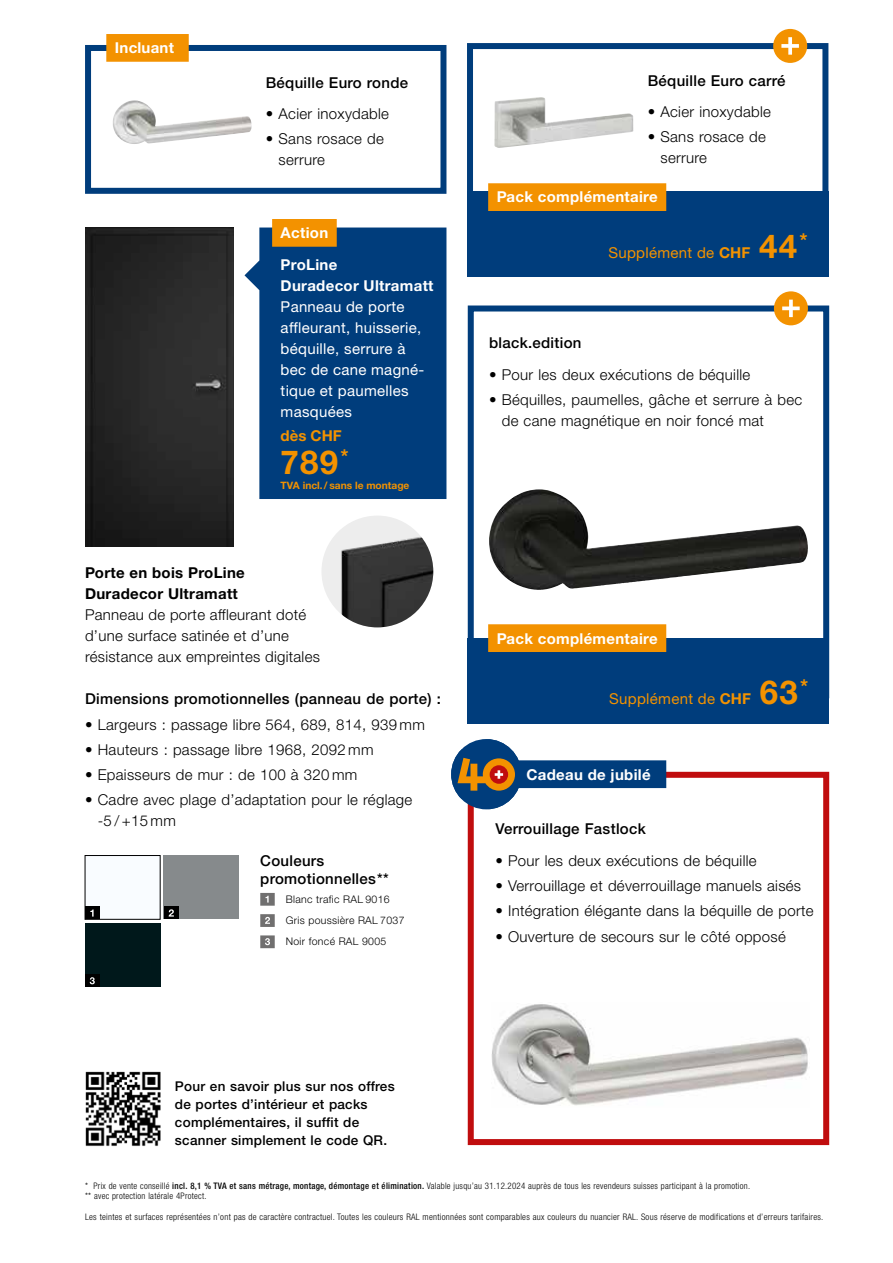
<style>
.page{position:relative;width:893px;height:1263px;background:#fff}
.page>*{position:absolute;margin:0;border:0;box-sizing:border-box;transform-origin:0 0}
.t1{font:700 33px "Hoermann Helvetica Neue";color:#f39200}
.t2{font:300 15px/21px "Hoermann Helvetica Neue";letter-spacing:.02em;color:#000}
.t3{font:500 15px/18px "Hoermann Helvetica Neue";letter-spacing:.02em;color:#000}
.t4{font:700 15px/21px "Hoermann Helvetica Neue";letter-spacing:.02em;color:#fff}
.t5{font:15px/21px "Hoermann Helvetica Neue Rm";letter-spacing:.02em;color:#fff}
.t6{font:700 15px/21px "Hoermann Helvetica Neue";letter-spacing:.02em;color:#000}
.t7{font:15px "Hoermann Helvetica Neue Rm";letter-spacing:.02em;color:#f39200}
.t8{font:700 15px "Hoermann Helvetica Neue";color:#f39200}
.t9{font:500 13.5px/18px "Hoermann Helvetica Neue";letter-spacing:.02em;color:#000}
.t10{font:300 10.5px/21.3px "Hoermann Helvetica Neue";letter-spacing:.03em;color:#000}
.t11{font:700 10.2px "Hoermann Helvetica Neue";color:#f39200}
.t12{font:300 condensed 9px/10.5px "Hoermann Helvetica Neue";letter-spacing:.03em;color:#000}
.s1{font-family:"Hoermann Helvetica Neue";font-weight:700}
.s2{font-family:"Hoermann Helvetica Neue";font-weight:700;font-size:33px}
.s3{font-weight:500}
</style>
<div class="page">
<div style="left:164px;top:855px;width:75px;height:64px;background:#868a8c"></div>
<div style="left:85px;top:855px;width:75px;height:64px;background:#f9fcff"></div>
<div style="left:85px;top:855px;width:75px;height:64px;border:1px solid #000"></div>
<div style="left:85px;top:923px;width:75px;height:64px;background:#00181b"></div>
<img style="left:85px;top:227px;width:149px;height:319px">
<img style="left:321px;top:516px;width:112px;height:111px;border-radius:56px">
<img style="left:85px;top:1071px;width:76px;height:75px">
<div style="left:85px;top:906px;width:14px;height:13px;background:#000"></div>
<svg style="left:90px;top:909px;width:4px;height:7px"></svg>
<div style="left:164px;top:906px;width:14px;height:13px;background:#000"></div>
<svg style="left:169px;top:909px;width:5px;height:7px"></svg>
<div style="left:85px;top:974px;width:14px;height:13px;background:#000"></div>
<svg style="left:90px;top:977px;width:5px;height:7px"></svg>
<svg style="left:260px;top:893px;width:15px;height:13px"></svg>
<svg style="left:260px;top:914px;width:15px;height:13px"></svg>
<svg style="left:260px;top:935px;width:15px;height:13px"></svg>
<img style="left:489px;top:491px;width:319px;height:99px">
<div style="left:468px;top:305px;width:361px;height:393px;border:6px solid #003d7c"></div>
<div style="left:468px;top:638px;width:361px;height:85px;background:#003d7c"></div>
<div style="left:774px;top:291px;width:34px;height:34px;background:#f39200;border-radius:50%"></div>
<svg style="left:782px;top:300px;width:18px;height:17px"></svg>
<img style="left:494px;top:97px;width:139px;height:51px">
<div style="left:467px;top:43px;width:361px;height:234px;border:6px solid #003d7c"></div>
<div style="left:467px;top:192px;width:361px;height:85px;background:#003d7c"></div>
<div style="left:773px;top:29px;width:34px;height:34px;background:#f39200;border-radius:50%"></div>
<svg style="left:781px;top:37px;width:18px;height:18px"></svg>
<img style="left:113px;top:100px;width:139px;height:44px">
<div style="left:85px;top:45px;width:361px;height:149px;border:6px solid #003d7c"></div>
<div style="left:106px;top:34px;width:83px;height:28px;background:#f39200"></div>
<div style="left:488px;top:183px;width:178px;height:28px;background:#f39200"></div>
<div style="left:488px;top:624px;width:178px;height:28px;background:#f39200"></div>
<svg style="left:244px;top:227px;width:202px;height:272px;background:#134b85"></svg>
<div style="left:272px;top:219px;width:65px;height:28px;background:#f39200"></div>
<div style="left:468px;top:772px;width:361px;height:373px;border:6px solid #c00d0e"></div>
<svg style="left:451px;top:739px;width:215px;height:70px"></svg>
<img style="left:491px;top:1004px;width:317px;height:102px">
<p class="t4" style="left:115px;top:36px;width:61px">Incluant</p>
<p class="t3" style="left:266px;top:72px;width:144px">Béquille Euro ronde</p>
<p class="t2" style="left:266px;top:102px;width:125px">• Acier inoxydable</p>
<p class="t2" style="left:278px;top:127px;width:107px;text-indent:-13px">• Sans rosace de serrure</p>
<p class="t4" style="left:281px;top:221px;width:49px">Action</p>
<p class="t4" style="left:281px;top:253px;width:154px">ProLine<br>Duradecor Ultramatt</p>
<p class="t5" style="left:281px;top:295px;width:145px">Panneau de porte affleurant, huisserie, béquille, serrure à bec de cane magné&shy;tique et paumelles masquées</p>
<p class="t8" style="left:281px;top:425px;width:63px">dès CHF</p>
<h1 class="t1" style="left:281px;top:439px;width:69px">789<sup>*</sup></h1>
<p class="t11" style="left:281px;top:478px;width:130px">TVA incl./ sans le montage</p>
<p class="t6" style="left:85px;top:561px;width:161px">Porte en bois ProLine<br>Duradecor Ultramatt</p>
<p class="t2" style="left:85px;top:603px;width:236px">Panneau de porte affleurant doté d’une surface satinée et d’une résistance aux empreintes digitales</p>
<p class="t3" style="left:85px;top:689px;width:358px">Dimensions promotionnelles (panneau de porte) :</p>
<p class="t2" style="left:85px;top:713px;width:341px">• Largeurs : passage libre 564, 689, 814, 939 mm</p>
<p class="t2" style="left:85px;top:738px;width:290px">• Hauteurs : passage libre 1968, 2092 mm</p>
<p class="t2" style="left:85px;top:763px;width:274px">• Epaisseurs de mur : de 100 à 320 mm</p>
<p class="t2" style="left:98px;top:788px;width:316px;text-indent:-13px">• Cadre avec plage d’adaptation pour le réglage -5 / +15 mm</p>
<p class="t3" style="left:260px;top:851px;width:130px">Couleurs promotionnelles**</p>
<p class="t10" style="left:286px;top:887px;width:120px">Blanc trafic RAL 9016<br>Gris poussière RAL 7037<br>Noir foncé RAL 9005</p>
<p class="t3" style="left:648px;top:70px;width:139px">Béquille Euro carré</p>
<p class="t2" style="left:648px;top:100px;width:125px">• Acier inoxydable</p>
<p class="t2" style="left:660px;top:126px;width:107px;text-indent:-13px">• Sans rosace de serrure</p>
<p class="t4" style="left:497px;top:186px;width:163px">Pack complémentaire</p>
<p class="t4" style="left:500px;top:192px;width:93px">Zusatzpaket</p>
<p class="t7" style="left:608px;top:242px;width:200px">Supplément de <span class="s1">CHF</span> <span class="s2">44</span><sup>*</sup></p>
<p class="t3" style="left:489px;top:333px;width:94px">black.edition</p>
<p class="t2" style="left:489px;top:363px;width:263px">• Pour les deux exécutions de béquille</p>
<p class="t2" style="left:502px;top:388px;width:302px;text-indent:-13px">• Béquilles, paumelles, gâche et serrure à bec de cane magnétique en noir foncé mat</p>
<p class="t4" style="left:497px;top:627px;width:163px">Pack complémentaire</p>
<p class="t7" style="left:609px;top:688px;width:200px">Supplément de <span class="s1">CHF</span> <span class="s2">63</span><sup>*</sup></p>
<p class="t4" style="left:526px;top:763px;width:126px">Cadeau de jubilé</p>
<p class="t3" style="left:495px;top:819px;width:152px">Verrouillage Fastlock</p>
<p class="t2" style="left:495px;top:849px;width:263px">• Pour les deux exécutions de béquille</p>
<p class="t2" style="left:495px;top:874px;width:307px">• Verrouillage et déverrouillage manuels aisés</p>
<p class="t2" style="left:495px;top:900px;width:320px">• Intégration élégante dans la béquille de porte</p>
<p class="t2" style="left:495px;top:925px;width:292px">• Ouverture de secours sur le côté opposé</p>
<p class="t9" style="left:175px;top:1076px;width:221px">Pour en savoir plus sur nos offres de portes d’intérieur et packs complémentaires, il suffit de scanner simplement le code QR.</p>
<p class="t12" style="left:85px;top:1180px;width:667px">* Prix de vente conseillé <span class="s3">incl. 8,1 % TVA et sans métrage, montage, démontage et élimination.</span> Valable jusqu’au 31.12.2024 auprès de tous les revendeurs suisses participant à la promotion. ** avec protection latérale 4Protect.</p>
<p class="t12" style="left:85px;top:1211px;width:740px">Les teintes et surfaces représentées n’ont pas de caractère contractuel. Toutes les couleurs RAL mentionnées sont comparables aux couleurs du nuancier RAL. Sous réserve de modifications et d’erreurs tarifaires.</p>
</div>
